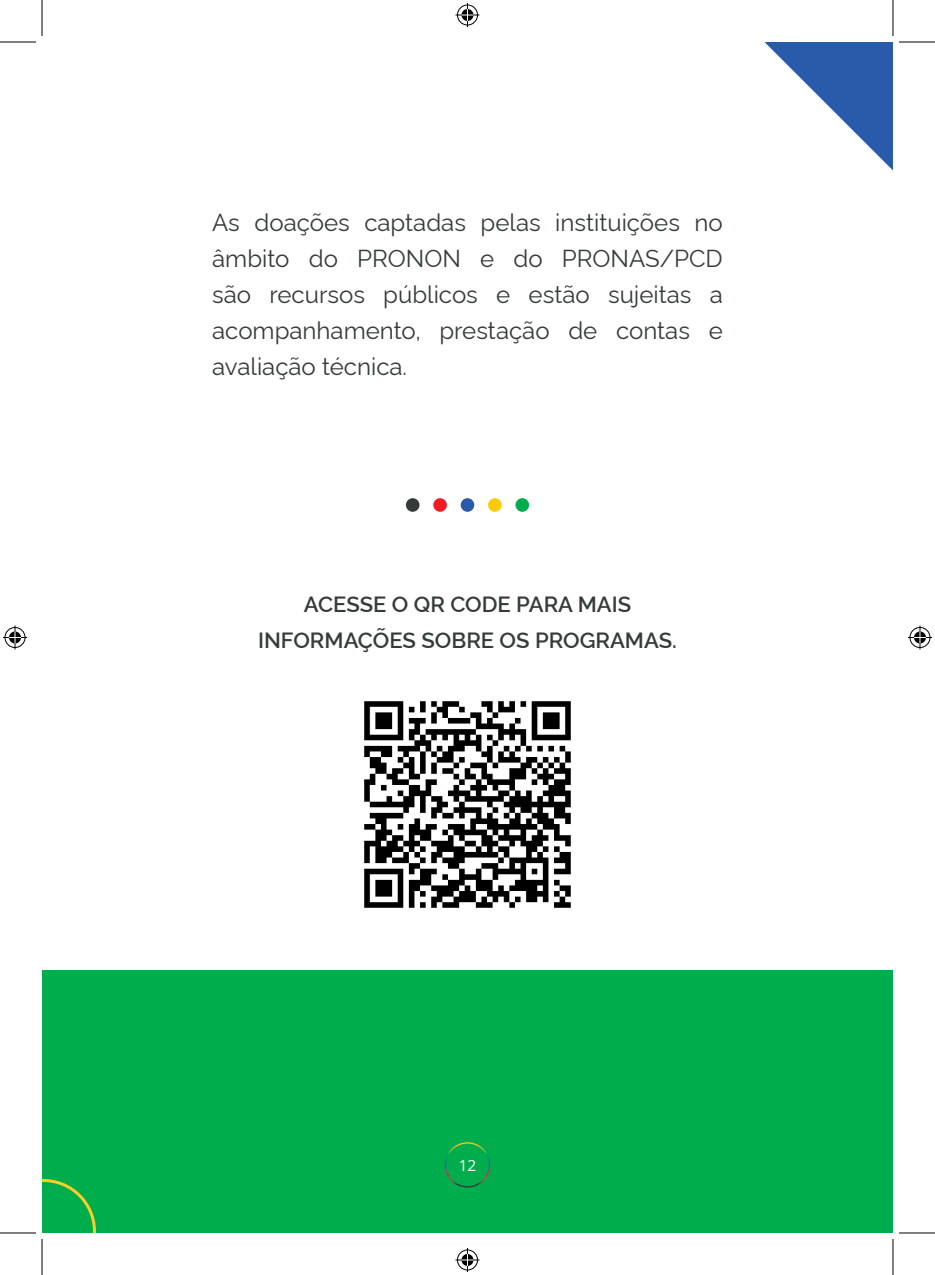
<style>
.page{position:relative;width:935px;height:1275px;background:#fff}
.page>*{position:absolute;margin:0;border:0;box-sizing:border-box;transform-origin:0 0}
.t1{font:24px/36px "Rawline";color:#353b39;text-align:justify}
.t2{font:600 22px/36px "Rawline";color:#353b39;text-align:center}
.t3{font:15.4px "Open Sans";color:#fff}
</style>
<div class="page">
<div style="left:42px;top:970px;width:850px;height:263px;background:#00ad4c"></div>
<div style="left:460px;top:498px;width:14px;height:14px;background:#295baa;border-radius:50%"></div>
<div style="left:433px;top:498px;width:14px;height:14px;background:#ee1d23;border-radius:50%"></div>
<div style="left:406px;top:498px;width:13px;height:14px;background:#353b39;border-radius:50%"></div>
<div style="left:515px;top:498px;width:14px;height:14px;background:#00ad4c;border-radius:50%"></div>
<div style="left:488px;top:498px;width:13px;height:14px;background:#feca0a;border-radius:50%"></div>
<svg style="left:764px;top:42px;width:128px;height:128px"></svg>
<svg style="left:42px;top:1179px;width:54px;height:54px"></svg>
<div style="left:445px;top:1142px;width:45px;height:45px;border:1px solid #fff;border-radius:50%"></div>
<img style="left:364px;top:701px;width:207px;height:207px">
<hr style="left:0;top:42px;width:36px;height:1px;background:#000">
<hr style="left:898px;top:42px;width:36px;height:1px;background:#000">
<hr style="left:0;top:1232px;width:36px;height:1px;background:#000">
<hr style="left:898px;top:1232px;width:36px;height:1px;background:#000">
<hr style="left:42px;top:0;width:1px;height:36px;background:#000">
<hr style="left:42px;top:1239px;width:1px;height:36px;background:#000">
<hr style="left:892px;top:0;width:1px;height:36px;background:#000">
<hr style="left:892px;top:1239px;width:1px;height:36px;background:#000">
<svg style="left:455px;top:3px;width:24px;height:24px"></svg>
<svg style="left:455px;top:1248px;width:24px;height:24px"></svg>
<svg style="left:3px;top:625px;width:24px;height:24px"></svg>
<svg style="left:908px;top:625px;width:23px;height:24px"></svg>
<p class="t1" style="left:212px;top:202px;width:512px">As doações captadas pelas instituições no âmbito do PRONON e do PRONAS/PCD são recursos públicos e estão sujeitas a acompanhamento, prestação de contas e avaliação técnica.</p>
<p class="t2" style="left:258px;top:584px;width:420px">ACESSE O QR CODE PARA MAIS<br>INFORMAÇÕES SOBRE OS PROGRAMAS.</p>
<p class="t3" style="left:458px;top:1155px;width:19px">12</p>
</div>
